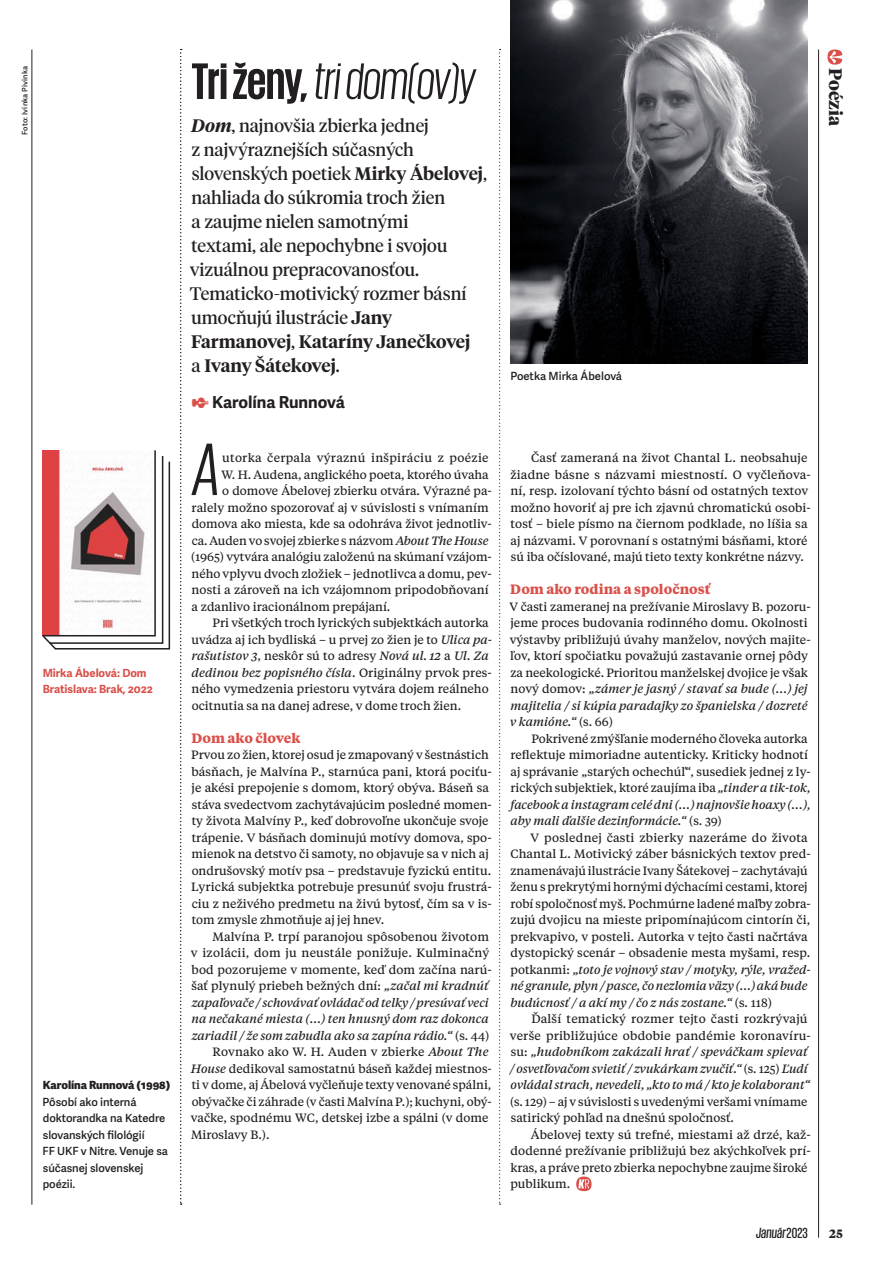
<style>
.page{position:relative;width:893px;height:1263px;background:#fff}
.page>*{position:absolute;margin:0;border:0;box-sizing:border-box;transform-origin:0 0}
.Text_Iniciala-vf{font:italic 75.9px "Giorgio Sans";color:#231f20}
.Perex_14{font:italic 52.5px "Giorgio Sans";letter-spacing:-.01em;color:#231f20}
.Perex_12{font:18px/24px "Tiempos Headline";color:#231f20}
.t1{font:700 18px "Tiempos Headline";color:#231f20}
.Autor{font:700 16.5px "Adelle Sans";letter-spacing:-.005em;color:#231f20}
.t2{font:italic 500 15px "Giorgio Sans";letter-spacing:.01em;color:#231f20}
.Subhead{font:700 13.5px "Tiempos Text";color:#da504a}
.Text-Tiempos-Blok-Od{font:12px/16.5px "Tiempos Text VF";color:#231f20}
.Text-Tiempos-Blok-vf{font:12px/16.5px "Tiempos Text VF";color:#231f20}
.Text_Iniciala-vf-2{font:12px "Tiempos Text VF";color:#231f20}
.Text-Tiempos-Blok-2{font:12px/16.5px "Tiempos Text VF";color:#231f20}
.Text_Iniciala-vf-3{font:12px "Tiempos Text VF";letter-spacing:.02em;color:#231f20}
.t3{font:700 12px "Tiempos Text";color:#231f20}
.Bio___Popisky{font:600 11.25px/16.5px "Adelle Sans";letter-spacing:-.005em;color:#231f20}
.Kniha_-_Info{font:700 11.25px "Adelle Sans";letter-spacing:-.005em;color:#da504a}
.Bio___Popisky-2{font:800 11.25px "Adelle Sans";letter-spacing:-.005em;color:#231f20}
.Text-Tiempos-Blok{font:600 7.5px "Adelle Sans";letter-spacing:.02em;color:#231f20}
.s1{font-weight:700;font-style:normal}
.s2{font-weight:600;font-style:italic}
.s3{font-weight:600}
.s4{font-family:"Ohno Blazeface 12 Point";font-weight:400;font-size:18px;color:#da504a}
.s5{font-family:"Tiempos VF";font-style:italic}
.s6{font-style:normal}
</style>
<div class="page">
<svg style="left:180px;top:49px;width:2px;height:1156px"></svg>
<svg style="left:499px;top:49px;width:2px;height:1156px"></svg>
<svg style="left:42px;top:450px;width:129px;height:200px"></svg>
<svg style="left:576px;top:1176px;width:16px;height:15px"></svg>
<svg style="left:827px;top:50px;width:15px;height:15px"></svg>
<img style="left:510px;top:0;width:298px;height:363px">
<hr style="left:32px;top:50px;width:1px;height:1155px;background:#231f20">
<hr style="left:818px;top:50px;width:1px;height:1188px;background:#231f20">
<p class="Text-Tiempos-Blok" style="left:21px;top:135px;width:70px;rotate:-90deg">Foto: Ivinka Pivinka</p>
<p class="Kniha_-_Info" style="left:43px;top:666px;width:105px">Mirka Ábelová: Dom</p>
<p class="Kniha_-_Info" style="left:43px;top:682px;width:112px">Bratislava: Brak, 2022</p>
<p class="Bio___Popisky-2" style="left:43px;top:1078px;width:129px">Karolína Runnová (1998)</p>
<p class="Bio___Popisky" style="left:43px;top:1094px;width:127px">Pôsobí ako interná doktorandka na Katedre slovanských filológií<br>FF UKF v Nitre. Venuje sa súčasnej slovenskej poézii.</p>
<p class="Perex_14" style="left:191px;top:56px;width:285px"><span class="s1">Tri ženy,</span> tri dom(ov)y</p>
<p class="Perex_12" style="left:190px;top:113px;width:299px"><span class="s2">Dom</span>, najnovšia zbierka jednej<br>z najvýraznejších súčasných slovenských poetiek <span class="s3">Mirky Ábelovej</span>, nahliada do súkromia troch žien<br>a zaujme nielen samotnými<br>textami, ale nepochybne i svojou vizuálnou prepracovanosťou.<br>Tematicko-‑motivický rozmer básní umocňujú ilustrácie <span class="s3">Jany<br>Farmanovej</span>, <span class="s3">Kataríny Janečkovej<br></span>a <span class="s3">Ivany Šátekovej</span>.</p>
<p class="Autor" style="left:192px;top:392px;width:155px"><span class="s4">✒</span> Karolína Runnová</p>
<p class="Text_Iniciala-vf" style="left:193px;top:432px;width:29px">A</p>
<p class="Text_Iniciala-vf-3" style="left:222px;top:450px;width:268px">utorka čerpala výraznú inšpiráciu z poézie</p>
<p class="Text_Iniciala-vf-2" style="left:221px;top:466px;width:269px">W. H. Audena, anglického poeta, ktorého úvaha</p>
<p class="Text_Iniciala-vf-2" style="left:222px;top:483px;width:271px">o domove Ábelovej zbierku otvára. Výrazné pa-</p>
<p class="Text_Iniciala-vf-2" style="left:192px;top:499px;width:299px">ralely možno spozorovať aj v súvislosti s vnímaním</p>
<p class="Text_Iniciala-vf-2" style="left:192px;top:516px;width:302px">domova ako miesta, kde sa odohráva život jednotliv-</p>
<p class="Text_Iniciala-vf-2" style="left:192px;top:532px;width:298px">ca. Auden vo svojej zbierke s názvom <span class="s5">About The House</span></p>
<p class="Text_Iniciala-vf-2" style="left:191px;top:549px;width:302px">(1965) vytvára analógiu založenú na skúmaní vzájom-</p>
<p class="Text_Iniciala-vf-2" style="left:192px;top:565px;width:302px">ného vplyvu dvoch zložiek – jednotlivca a domu, pev-</p>
<p class="Text_Iniciala-vf-2" style="left:192px;top:582px;width:299px">nosti a zároveň na ich vzájomnom pripodobňovaní</p>
<p class="Text_Iniciala-vf-2" style="left:192px;top:598px;width:200px">a zdanlivo iracionálnom prepájaní.</p>
<p class="Text-Tiempos-Blok-Od" style="left:191px;top:614px;width:302px;text-indent:21px">Pri všetkých troch lyrických subjektkách autorka uvádza aj ich bydliská – u prvej zo žien je to <span class="s5">Ulica pa&shy;rašutistov 3</span>, neskôr sú to adresy <span class="s5">Nová ul. 12</span> a <span class="s5">Ul. Za dedinou bez popisného čísla</span>. Originálny prvok pres&shy;ného vymedzenia priestoru vytvára dojem reálneho ocitnutia sa na danej adrese, v dome troch žien.</p>
<p class="Subhead" style="left:191px;top:728px;width:111px">Dom ako človek</p>
<p class="Text-Tiempos-Blok-vf" style="left:191px;top:746px;width:302px">Prvou zo žien, ktorej osud je zmapovaný v šestnástich básňach, je Malvína P., starnúca pani, ktorá pociťu&shy;je akési prepojenie s domom, ktorý obýva. Báseň sa stáva svedectvom zachytávajúcim posledné momen&shy;ty života Malvíny P., keď dobrovoľne ukončuje svoje trápenie. V básňach dominujú motívy domova, spo&shy;mienok na detstvo či samoty, no objavuje sa v nich aj ondrušovský motív psa – predstavuje fyzickú entitu.<br>Lyrická subjektka potrebuje presunúť svoju frustrá&shy;ciu z neživého predmetu na živú bytosť, čím sa v is&shy;tom zmysle zhmotňuje aj jej hnev.</p>
<p class="Text-Tiempos-Blok-Od" style="left:191px;top:927px;width:303px;text-indent:22px">Malvína P. trpí paranojou spôsobenou životom v izolácii, dom ju neustále ponižuje. Kulminačný bod pozorujeme v momente, keď dom začína narú&shy;šať plynulý priebeh bežných dní: <span class="s5">„začal mi kradnúť zapaľovače / schovávať ovládač od telky / presúvať veci na nečakané miesta (…) ten hnusný dom raz dokonca zariadil / že som zabudla ako sa zapína rádio.“</span> (s. 44)</p>
<p class="Text-Tiempos-Blok-Od" style="left:191px;top:1043px;width:303px;text-indent:22px">Rovnako ako W. H. Auden v zbierke <span class="s5">About The House</span> dedikoval samostatnú báseň každej miestnos&shy;ti v dome, aj Ábelová vyčleňuje texty venované spálni, obývačke či záhrade (v časti Malvína P.); kuchyni, obý&shy;vačke, spodnému WC, detskej izbe a spálni (v dome Miroslavy B.).</p>
<p class="t1" style="left:848px;top:68px;width:59px;rotate:90deg">Poézia</p>
<p class="Bio___Popisky" style="left:510px;top:368px;width:113px">Poetka Mirka Ábelová</p>
<p class="Text-Tiempos-Blok-Od" style="left:510px;top:449px;width:302px;text-indent:21px">Časť zameraná na život Chantal L. neobsahuje žiadne básne s názvami miestností. O vyčleňova&shy;ní, resp. izolovaní týchto básní od ostatných textov možno hovoriť aj pre ich zjavnú chromatickú osobi&shy;tosť – biele písmo na čiernom podklade, no líšia sa aj názvami. V porovnaní s ostatnými básňami, ktoré sú iba očíslované, majú tieto texty konkrétne názvy.</p>
<p class="Subhead" style="left:510px;top:580px;width:202px">Dom ako rodina a spoločnosť</p>
<p class="Text-Tiempos-Blok-2" style="left:509px;top:597px;width:303px">V časti zameranej na prežívanie Miroslavy B. pozoru&shy;jeme proces budovania rodinného domu. Okolnosti výstavby približujú úvahy manželov, nových majite&shy;ľov, ktorí spočiatku považujú zastavanie ornej pôdy za neekologické. Prioritou manželskej dvojice je však nový domov: <span class="s5">„zámer je jasný / stavať sa bude (…) jej majitelia / si kúpia paradajky zo španielska / dozreté v kamióne.“</span> (s. 66)</p>
<p class="Text-Tiempos-Blok-Od" style="left:510px;top:729px;width:302px;text-indent:21px">Pokrivené zmýšľanie moderného človeka autorka reflektuje mimoriadne autenticky. Kriticky hodnotí aj správanie „starých ochechúľ“, susediek jednej z ly&shy;rických subjektiek, ktoré zaujíma iba <span class="s5">„tinder atik-‑ tok, facebook ainstagram celé dni (…) najnovšie hoaxy (…), aby mali ďalšie dezinformácie.“</span> (s. 39)</p>
<p class="Text-Tiempos-Blok-Od" style="left:510px;top:828px;width:302px;text-indent:20px">V poslednej časti zbierky nazeráme do života Chantal L. Motivický záber básnických textov pred&shy;znamenávajú ilustrácie Ivany Šátekovej – zachytávajú ženu s prekrytými hornými dýchacími cestami, ktorej robí spoločnosť myš. Pochmúrne ladené maľby zobra&shy;zujú dvojicu na mieste pripomínajúcom cintorín či, prekvapivo, v posteli. Autorka v tejto časti načrtáva dystopický scenár – obsadenie mesta myšami, resp. potkanmi: <span class="s5">„toto je vojnový stav / motyky, rýle, vražed&shy;né granule, plyn / pasce, čo nezlomia väzy (…) aká bude budúcnosť / a akí my / čo z nás zostane.“</span> (s. 118)</p>
<p class="Text-Tiempos-Blok-Od" style="left:510px;top:1010px;width:303px;text-indent:22px">Ďalší tematický rozmer tejto časti rozkrývajú verše približujúce obdobie pandémie koronavíru&shy;su: <span class="s5">„hudobníkom zakázali hrať / speváčkam spievať / osvetľovačom svietiť / zvukárkam zvučiť.“</span> (s. 125) <span class="s5">Ľudí ovládal strach, nevedeli, „kto to má / kto je kolaborant“ </span>(s. 129) – aj v súvislosti s uvedenými veršami vnímame satirický pohľad na dnešnú spoločnosť.</p>
<p class="Text-Tiempos-Blok-Od" style="left:510px;top:1125px;width:302px;text-indent:20px">Ábelovej texty sú trefné, miestami až drzé, kaž&shy;dodenné prežívanie približujú bez akýchkoľvek prí&shy;kras, a práve preto zbierka nepochybne zaujme široké publikum.</p>
<p class="t2" style="left:756px;top:1225px;width:53px">Január<span class="s6">2023</span></p>
<p class="t3" style="left:829px;top:1225px;width:15px">25</p>
</div>
